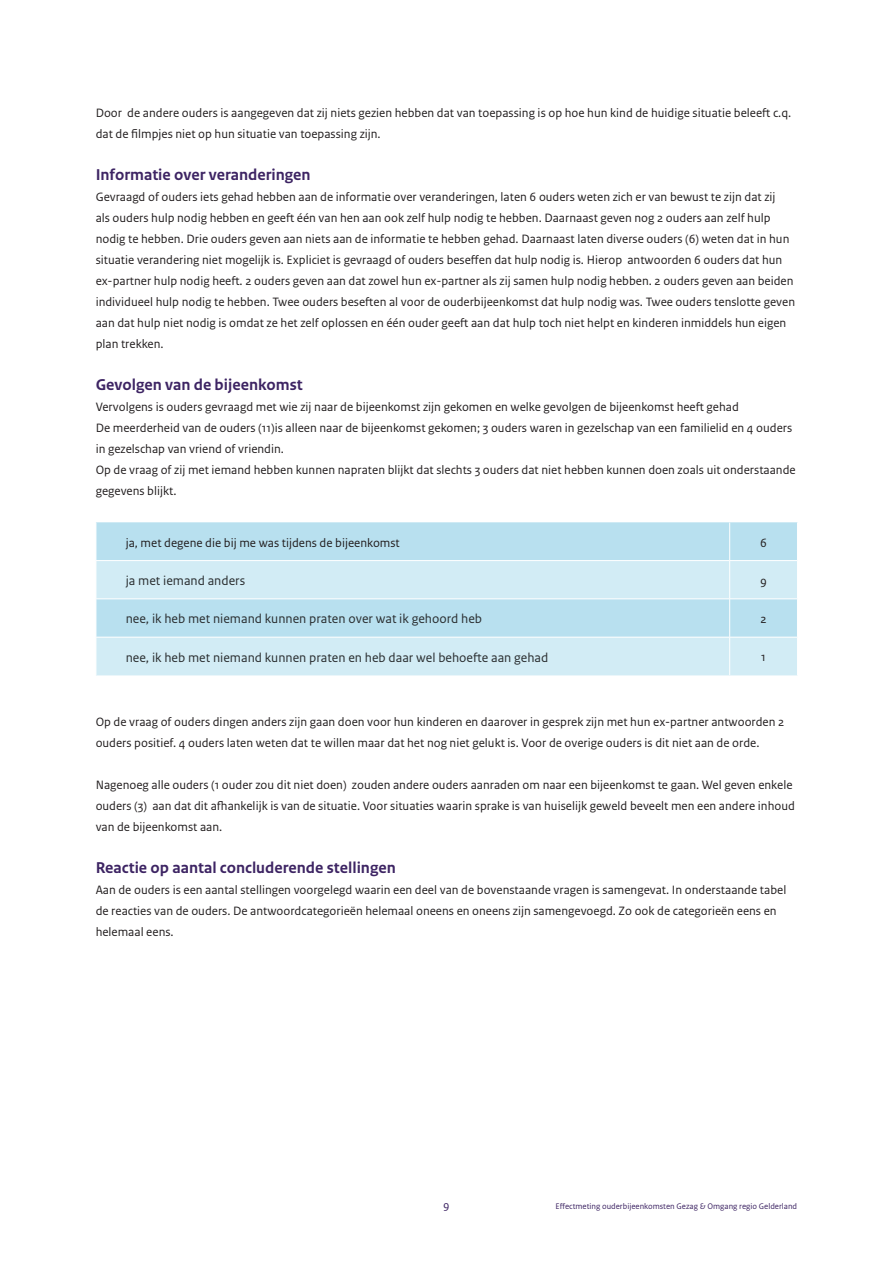
<style>
.page{position:relative;width:893px;height:1263px;background:#fff}
.page>*{position:absolute;margin:0;border:0;box-sizing:border-box;transform-origin:0 0}
.t1{font:700 16.5px "Rijksoverheid Sans Text";color:#3d2463}
.t2{font:13.5px "Rijksoverheid Sans Text";color:#292d2f}
.t3{font:12.75px/21px "Rijksoverheid Sans Text";color:#231f20}
.t4{font:12px "Rijksoverheid Sans Text";color:#3d2463}
.t5{font:8.55px "Rijksoverheid Sans Text";color:#3d2463}
</style>
<div class="page">
<div style="left:96px;top:522px;width:701px;height:38px;background:#b8e0ef"></div>
<svg style="left:97px;top:561px;width:700px;height:114px;background:#c9e8f3"></svg>
<hr style="left:96px;top:523px;width:1px;height:37px;background:#fff">
<hr style="left:729px;top:523px;width:1px;height:37px;background:#fff">
<hr style="left:729px;top:561px;width:1px;height:38px;background:#fff">
<hr style="left:96px;top:599px;width:634px;height:1px;background:#fff">
<hr style="left:730px;top:599px;width:68px;height:1px;background:#fff">
<hr style="left:729px;top:599px;width:1px;height:38px;background:#fff">
<hr style="left:96px;top:637px;width:634px;height:1px;background:#fff">
<hr style="left:730px;top:637px;width:68px;height:1px;background:#fff">
<hr style="left:729px;top:637px;width:1px;height:38px;background:#fff">
<p class="t3" style="left:96px;top:103px;width:697px">Door de andere ouders is aangegeven dat zij niets gezien hebben dat van toepassing is op hoe hun kind de huidige situatie beleeft c.q. dat de filmpjes niet op hun situatie van toepassing zijn.</p>
<p class="t1" style="left:96px;top:165px;width:216px">Informatie over veranderingen</p>
<p class="t3" style="left:96px;top:187px;width:701px">Gevraagd of ouders iets gehad hebben aan de informatie over veranderingen, laten 6 ouders weten zich er van bewust te zijn dat zij<br>als ouders hulp nodig hebben en geeft één van hen aan ook zelf hulp nodig te hebben. Daarnaast geven nog 2 ouders aan zelf hulp nodig te hebben. Drie ouders geven aan niets aan de informatie te hebben gehad. Daarnaast laten diverse ouders (6) weten dat in hun situatie verandering niet mogelijk is. Expliciet is gevraagd of ouders beseffen dat hulp nodig is. Hierop antwoorden 6 ouders dat hun ex-partner hulp nodig heeft. 2 ouders geven aan dat zowel hun ex-partner als zij samen hulp nodig hebben. 2 ouders geven aan beiden individueel hulp nodig te hebben. Twee ouders beseften al voor de ouderbijeenkomst dat hulp nodig was. Twee ouders tenslotte geven aan dat hulp niet nodig is omdat ze het zelf oplossen en één ouder geeft aan dat hulp toch niet helpt en kinderen inmiddels hun eigen plan trekken.</p>
<p class="t1" style="left:96px;top:375px;width:209px">Gevolgen van de bijeenkomst</p>
<p class="t3" style="left:96px;top:397px;width:701px">Vervolgens is ouders gevraagd met wie zij naar de bijeenkomst zijn gekomen en welke gevolgen de bijeenkomst heeft gehad<br>De meerderheid van de ouders (11)is alleen naar de bijeenkomst gekomen; 3 ouders waren in gezelschap van een familielid en 4 ouders in gezelschap van vriend of vriendin.<br>Op de vraag of zij met iemand hebben kunnen napraten blijkt dat slechts 3 ouders dat niet hebben kunnen doen zoals uit onderstaande gegevens blijkt.</p>
<p class="t3" style="left:126px;top:532px;width:276px">ja, met degene die bij me was tijdens de bijeenkomst</p>
<p class="t3" style="left:760px;top:532px;width:8px">6</p>
<p class="t2" style="left:126px;top:573px;width:121px">ja met iemand anders</p>
<p class="t3" style="left:760px;top:570px;width:8px">9</p>
<p class="t2" style="left:126px;top:611px;width:358px">nee, ik heb met niemand kunnen praten over wat ik gehoord heb</p>
<p class="t3" style="left:760px;top:609px;width:8px">2</p>
<p class="t2" style="left:126px;top:650px;width:424px">nee, ik heb met niemand kunnen praten en heb daar wel behoefte aan gehad</p>
<p class="t3" style="left:761px;top:647px;width:6px">1</p>
<p class="t3" style="left:96px;top:712px;width:690px">Op de vraag of ouders dingen anders zijn gaan doen voor hun kinderen en daarover in gesprek zijn met hun ex-partner antwoorden 2 ouders positief. 4 ouders laten weten dat te willen maar dat het nog niet gelukt is. Voor de overige ouders is dit niet aan de orde.</p>
<p class="t3" style="left:96px;top:775px;width:701px">Nagenoeg alle ouders (1 ouder zou dit niet doen) zouden andere ouders aanraden om naar een bijeenkomst te gaan. Wel geven enkele ouders (3) aan dat dit afhankelijk is van de situatie. Voor situaties waarin sprake is van huiselijk geweld beveelt men een andere inhoud van de bijeenkomst aan.</p>
<p class="t1" style="left:96px;top:858px;width:302px">Reactie op aantal concluderende stellingen</p>
<p class="t3" style="left:96px;top:880px;width:692px">Aan de ouders is een aantal stellingen voorgelegd waarin een deel van de bovenstaande vragen is samengevat. In onderstaande tabel de reacties van de ouders. De antwoordcategorieën helemaal oneens en oneens zijn samengevoegd. Zo ook de categorieën eens en helemaal eens.</p>
<p class="t4" style="left:443px;top:1198px;width:8px">9</p>
<p class="t5" style="left:555px;top:1201px;width:243px">Effectmeting ouderbijeenkomsten Gezag &amp; Omgang regio Gelderland</p>
</div>
